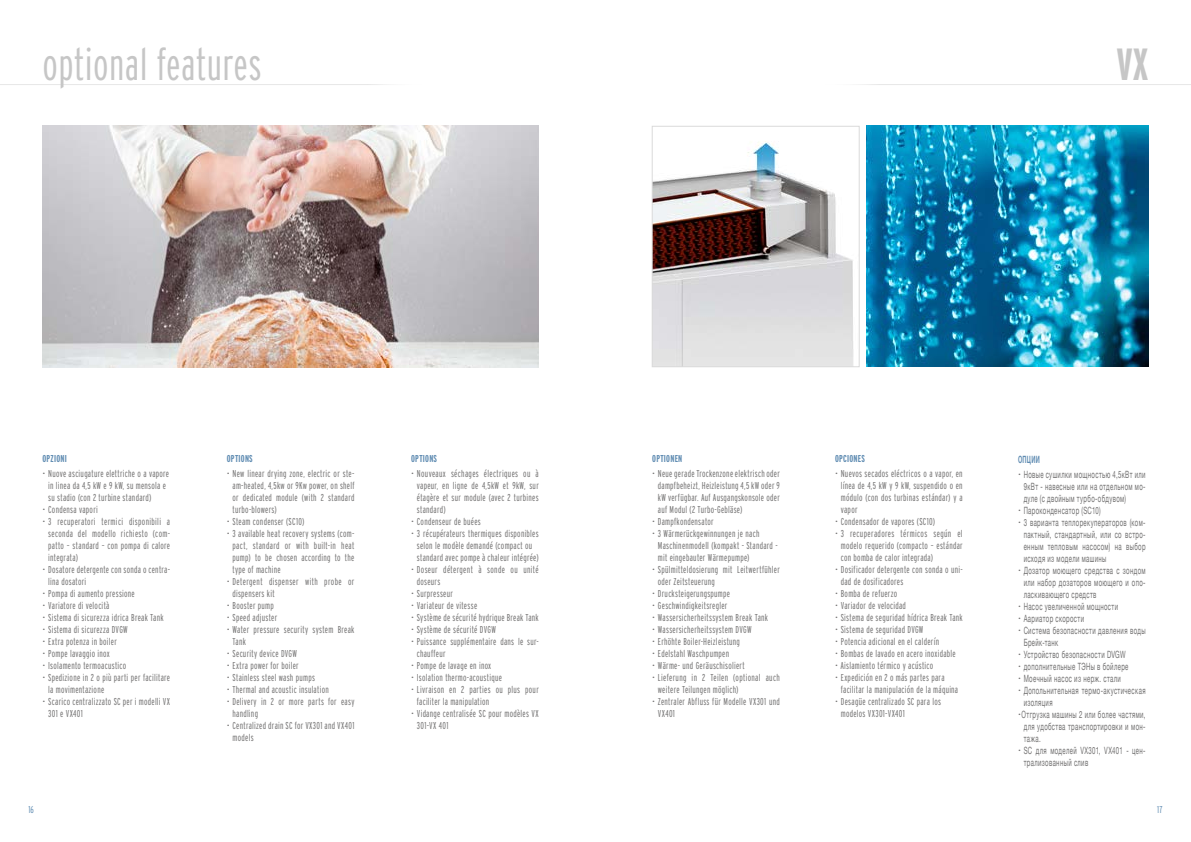
<style>
.page{position:relative;width:1191px;height:842px;background:#fff}
.page>*{position:absolute;margin:0;border:0;box-sizing:border-box;transform-origin:0 0}
.t1{font:300 extra-condensed 45px "Interstate";letter-spacing:.01em;color:#c6c6c6}
.t2{font:700 extra-condensed 45px "Interstate";color:#c6c6c6}
.t3{font:300 extra-condensed 10px/12px "Interstate";letter-spacing:.025em;color:#706f6f}
.t4{font:10px/12px "Helvetica Neue";letter-spacing:.06em;color:#706f6f;text-align:justify;scale:.6 1}
.t5{font:700 extra-condensed 10px "Interstate";letter-spacing:.025em;color:#618db3}
.t6{font:700 10px "Helvetica Neue";letter-spacing:.05em;color:#618db3;scale:.55 1}
.t7{font:300 extra-condensed 10px "Interstate";color:#618db3}
.s1{font-family:"Interstate";font-weight:300;font-stretch:extra-condensed}
</style>
<div class="page">
<hr style="left:0;top:84px;width:425px;height:1px;background:#c6c6c6">
<hr style="left:822px;top:84px;width:369px;height:1px;background:#c6c6c6">
<img style="left:866px;top:126px;width:282px;height:241px">
<img style="left:653px;top:141px;width:201px;height:224px">
<div style="left:651px;top:126px;width:208px;height:241px;border:1px solid #dadada"></div>
<img style="left:43px;top:126px;width:496px;height:241px">
<h1 class="t1" style="left:43px;top:39px;width:220px">optional features</h1>
<h1 class="t2" style="left:1116px;top:39px;width:33px">VX</h1>
<p class="t5" style="left:43px;top:453px;width:26px">OPZIONI</p>
<p class="t3" style="left:48px;top:467px;width:122px;text-indent:-6px">• Nuove asciugature elettriche o a vapore in linea da 4,5 kW e 9 kW, su mensola e su stadio (con 2 turbine standard)</p>
<p class="t3" style="left:43px;top:503px;width:57px">• Condensa vapori</p>
<p class="t3" style="left:48px;top:515px;width:123px;text-align:justify;text-indent:-6px">• 3 recuperatori termici disponibili a seconda del modello richiesto (com&shy;patto – standard – con pompa di calore integrata)</p>
<p class="t3" style="left:48px;top:563px;width:123px;text-indent:-6px">• Dosatore detergente con sonda o centra&shy;lina dosatori</p>
<p class="t3" style="left:43px;top:587px;width:94px">• Pompa di aumento pressione</p>
<p class="t3" style="left:43px;top:599px;width:68px">• Variatore di velocità</p>
<p class="t3" style="left:43px;top:611px;width:123px">• Sistema di sicurezza idrica Break Tank</p>
<p class="t3" style="left:43px;top:623px;width:87px">• Sistema di sicurezza DVGW</p>
<p class="t3" style="left:43px;top:635px;width:76px">• Extra potenza in boiler</p>
<p class="t3" style="left:43px;top:647px;width:69px">• Pompe lavaggio inox</p>
<p class="t3" style="left:43px;top:659px;width:85px">• Isolamento termoacustico</p>
<p class="t3" style="left:48px;top:671px;width:123px;text-indent:-6px">• Spedizione in 2 o più parti per facilitare la movimentazione</p>
<p class="t3" style="left:48px;top:695px;width:123px;text-indent:-6px">• Scarico centralizzato SC per i modelli VX<br>301 e VX401</p>
<p class="t5" style="left:227px;top:453px;width:27px">OPTIONS</p>
<p class="t3" style="left:232px;top:467px;width:123px;text-align:justify;text-indent:-6px">• New linear drying zone, electric or ste&shy;am-heated, 4,5kw or 9Kw power, on shelf or dedicated module (with 2 standard turbo-blowers)</p>
<p class="t3" style="left:227px;top:515px;width:79px">• Steam condenser (SC10)</p>
<p class="t3" style="left:232px;top:527px;width:123px;text-align:justify;text-indent:-6px">• 3 available heat recovery systems (com&shy;pact, standard or with built-in heat pump) to be chosen according to the type of machine</p>
<p class="t3" style="left:232px;top:575px;width:123px;text-indent:-6px">• Detergent dispenser with probe or dispensers kit</p>
<p class="t3" style="left:227px;top:599px;width:49px">• Booster pump</p>
<p class="t3" style="left:227px;top:611px;width:52px">• Speed adjuster</p>
<p class="t3" style="left:232px;top:623px;width:123px;text-indent:-6px">• Water pressure security system Break<br>Tank</p>
<p class="t3" style="left:227px;top:647px;width:72px">• Security device DVGW</p>
<p class="t3" style="left:227px;top:659px;width:73px">• Extra power for boiler</p>
<p class="t3" style="left:227px;top:671px;width:90px">• Stainless steel wash pumps</p>
<p class="t3" style="left:227px;top:683px;width:103px">• Thermal and acoustic insulation</p>
<p class="t3" style="left:232px;top:695px;width:123px;text-indent:-6px">• Delivery in 2 or more parts for easy handling</p>
<p class="t3" style="left:232px;top:719px;width:123px;text-indent:-6px">• Centralized drain SC for VX301 and VX401 models</p>
<p class="t5" style="left:411px;top:453px;width:27px">OPTIONS</p>
<p class="t3" style="left:417px;top:467px;width:123px;text-align:justify;text-indent:-6px">• Nouveaux séchages électriques ou à vapeur, en ligne de 4,5kW et 9kW, sur étagère et sur module (avec 2 turbines standard)</p>
<p class="t3" style="left:411px;top:515px;width:71px">• Condenseur de buées</p>
<p class="t3" style="left:411px;top:527px;width:129px;text-align:center">• 3 récupérateurs thermiques disponibles selon le modèle demandé (compact ou standard avec pompe à chaleur intégrée)</p>
<p class="t3" style="left:417px;top:563px;width:123px;text-indent:-6px">• Doseur détergent à sonde ou unité doseurs</p>
<p class="t3" style="left:411px;top:587px;width:43px">• Surpresseur</p>
<p class="t3" style="left:411px;top:599px;width:68px">• Variateur de vitesse</p>
<p class="t3" style="left:411px;top:611px;width:129px">• Système de sécurité hydrique Break Tank</p>
<p class="t3" style="left:411px;top:623px;width:86px">• Système de sécurité DVGW</p>
<p class="t3" style="left:417px;top:635px;width:123px;text-indent:-6px">• Puissance supplémentaire dans le sur&shy;chauffeur</p>
<p class="t3" style="left:411px;top:659px;width:82px">• Pompe de lavage en inox</p>
<p class="t3" style="left:411px;top:671px;width:92px">• Isolation thermo-acoustique</p>
<p class="t3" style="left:417px;top:683px;width:123px;text-indent:-6px">• Livraison en 2 parties ou plus pour faciliter la manipulation</p>
<p class="t3" style="left:417px;top:707px;width:123px;text-indent:-6px">• Vidange centralisée SC pour modèles VX<br>301-VX 401</p>
<p class="t5" style="left:652px;top:453px;width:32px">OPTIONEN</p>
<p class="t3" style="left:658px;top:467px;width:123px;text-align:justify;text-indent:-6px">• Neue gerade Trockenzone elektrisch oder dampfbeheizt, Heizleistung 4,5 kW oder 9 kW verfügbar. Auf Ausgangskonsole oder auf Modul (2 Turbo-Gebläse)</p>
<p class="t3" style="left:652px;top:515px;width:63px">• Dampfkondensator</p>
<p class="t3" style="left:658px;top:527px;width:121px;text-indent:-6px">• 3 Wärmerückgewinnungen je nach<br>Maschinenmodell (kompakt - Standard - mit eingebauter Wärmepumpe)</p>
<p class="t3" style="left:658px;top:563px;width:123px;text-indent:-6px">• Spülmitteldosierung mit Leitwertfühler oder Zeitsteuerung</p>
<p class="t3" style="left:652px;top:587px;width:79px">• Drucksteigerungspumpe</p>
<p class="t3" style="left:652px;top:599px;width:77px">• Geschwindigkeitsregler</p>
<p class="t3" style="left:652px;top:611px;width:117px">• Wassersicherheitssystem Break Tank</p>
<p class="t3" style="left:652px;top:623px;width:101px">• Wassersicherheitssystem DVGW</p>
<p class="t3" style="left:652px;top:635px;width:89px">• Erhöhte Boiler-Heizleistung</p>
<p class="t3" style="left:652px;top:647px;width:78px">• Edelstahl Waschpumpen</p>
<p class="t3" style="left:652px;top:659px;width:94px">• Wärme- und Geräuschisoliert</p>
<p class="t3" style="left:658px;top:671px;width:123px;text-indent:-6px">• Lieferung in 2 Teilen (optional auch weitere Teilungen möglich)</p>
<p class="t3" style="left:658px;top:695px;width:123px;text-indent:-6px">• Zentraler Abfluss für Modelle VX301 und<br>VX401</p>
<p class="t5" style="left:835px;top:453px;width:31px">OPCIONES</p>
<p class="t3" style="left:840px;top:467px;width:123px;text-align:justify;text-indent:-6px">• Nuevos secados eléctricos o a vapor, en línea de 4,5 kW y 9 kW, suspendido o en módulo (con dos turbinas estándar) y a vapor</p>
<p class="t3" style="left:835px;top:515px;width:102px">• Condensador de vapores (SC10)</p>
<p class="t3" style="left:840px;top:527px;width:123px;text-align:justify;text-indent:-6px">• 3 recuperadores térmicos según el modelo requerido (compacto – estándar con bomba de calor integrada)</p>
<p class="t3" style="left:840px;top:563px;width:123px;text-indent:-6px">• Dosificador detergente con sonda o uni&shy;dad de dosificadores</p>
<p class="t3" style="left:835px;top:587px;width:64px">• Bomba de refuerzo</p>
<p class="t3" style="left:835px;top:599px;width:72px">• Variador de velocidad</p>
<p class="t3" style="left:835px;top:611px;width:129px">• Sistema de seguridad hídrica Break Tank</p>
<p class="t3" style="left:835px;top:623px;width:90px">• Sistema de seguridad DVGW</p>
<p class="t3" style="left:835px;top:635px;width:105px">• Potencia adicional en el calderín</p>
<p class="t3" style="left:835px;top:647px;width:122px">• Bombas de lavado en acero inoxidable</p>
<p class="t3" style="left:835px;top:659px;width:100px">• Aislamiento térmico y acústico</p>
<p class="t3" style="left:840px;top:671px;width:119px;text-indent:-6px">• Expedición en 2 o más partes para facilitar la manipulación de la máquina</p>
<p class="t3" style="left:840px;top:695px;width:102px;text-indent:-6px">• Desagüe centralizado SC para los modelos VX301-VX401</p>
<p class="t6" style="left:1018px;top:452px;width:41px">ОПЦИИ</p>
<p class="t4" style="left:1023px;top:469px;width:205px;text-indent:-6px"><span class="s1">•</span> Новые сушилки мощностью 4,5кВт или 9кВт - навесные или на отдельном мо&shy;дуле (с двойным турбо-обдувом)</p>
<p class="t4" style="left:1018px;top:505px;width:139px"><span class="s1">•</span> Пароконденсатор (SC10)</p>
<p class="t4" style="left:1023px;top:517px;width:205px;text-indent:-6px"><span class="s1">•</span> 3 варианта теплорекуператоров (ком&shy;пактный, стандартный, или со встро&shy;енным тепловым насосом) на выбор исходя из модели машины</p>
<p class="t4" style="left:1023px;top:565px;width:205px;text-indent:-6px"><span class="s1">•</span> Дозатор моющего средства с зондом или набор дозаторов моющего и опо&shy;ласкивающего средств</p>
<p class="t4" style="left:1018px;top:601px;width:168px"><span class="s1">•</span> Hасос увеличенной мощности</p>
<p class="t4" style="left:1018px;top:613px;width:112px"><span class="s1">•</span> Aариатор скорости</p>
<p class="t4" style="left:1023px;top:625px;width:205px;text-indent:-6px"><span class="s1">•</span> Система безопасности давления воды<br>Брейк-танк</p>
<p class="t4" style="left:1018px;top:649px;width:181px"><span class="s1">•</span> Устройство безопасности DVGW</p>
<p class="t4" style="left:1018px;top:661px;width:186px"><span class="s1">•</span> дополнительные ТЭНы в бойлере</p>
<p class="t4" style="left:1018px;top:673px;width:173px"><span class="s1">•</span> Mоечный насос из нерж. стали</p>
<p class="t4" style="left:1023px;top:685px;width:205px;text-indent:-6px"><span class="s1">•</span> Допольнительная термо-акустическая изоляция</p>
<p class="t4" style="left:1023px;top:709px;width:205px;text-indent:-6px"><span class="s1">•</span>Oтгрузка машины 2 или более частями, для удобства транспортировки и мон&shy;тажа.</p>
<p class="t4" style="left:1023px;top:745px;width:205px;text-indent:-6px"><span class="s1">•</span> SC для моделей VX301, VX401 - цен&shy;трализованный слив</p>
<p class="t7" style="left:28px;top:804px;width:7px">16</p>
<p class="t7" style="left:1157px;top:804px;width:7px">17</p>
</div>
